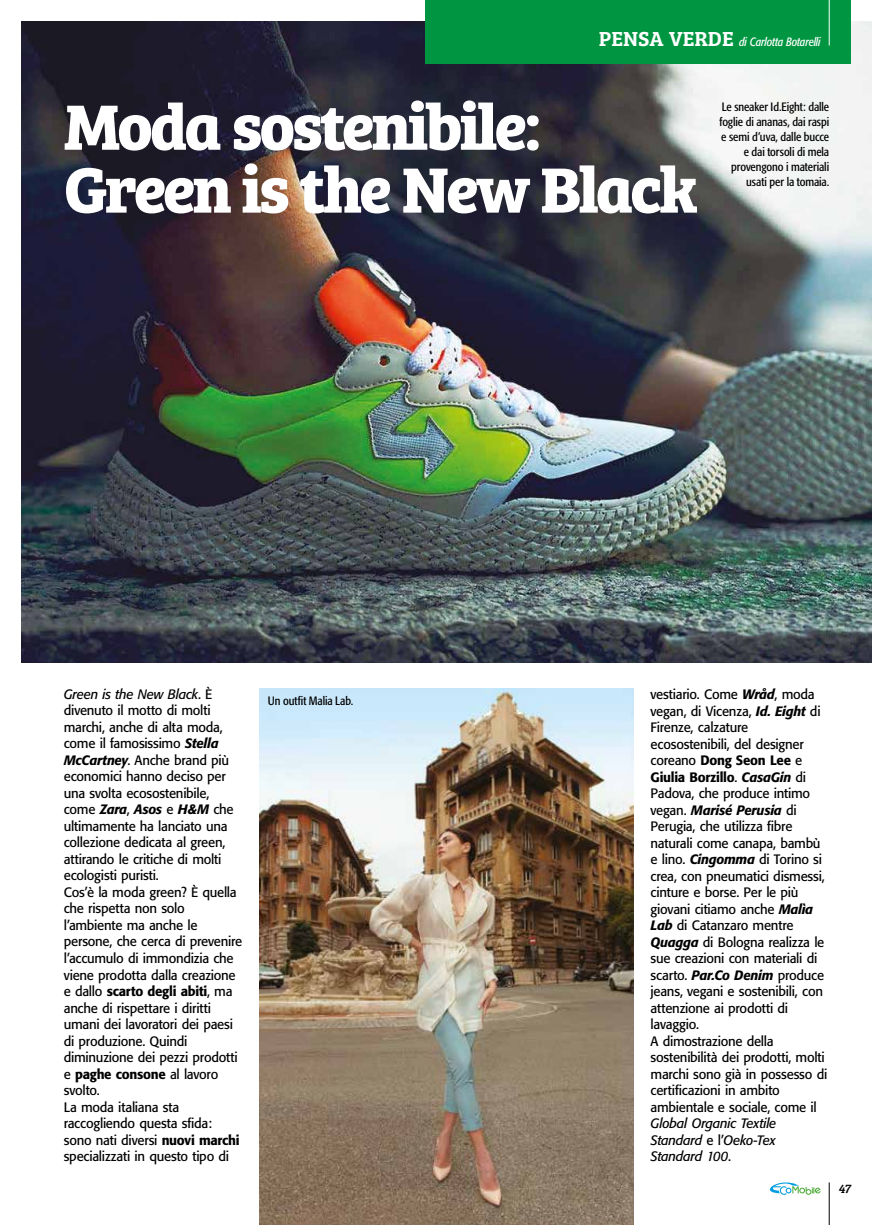
<style>
.page{position:relative;width:893px;height:1225px;background:#fff}
.page>*{position:absolute;margin:0;border:0;box-sizing:border-box;transform-origin:0 0}
.t1{font:700 66.15px/62.8px "Bree Serif";letter-spacing:-.045em;color:#fff}
.t2{font:13.5px/16.5px "Formata";letter-spacing:-.02em;color:#000}
.t3{font:italic 13.5px/16.5px "Formata";letter-spacing:-.02em;color:#000;text-align:justify}
.t4{font:italic 12.75px "Bree Serif";color:#000}
.t5{font:condensed 12px/15px "Formata";letter-spacing:-.01em;color:#000;text-align:right}
.t6{font:italic condensed 12px "Formata";letter-spacing:-.015em;color:#fff}
.s1{font-family:"Bree Serif Sb";font-style:normal;font-stretch:normal;font-size:21px}
.s2{font-style:italic}
.s3{font-weight:500;font-style:italic}
.s4{font-weight:500}
.s5{font-style:normal}
</style>
<div class="page">
<img style="left:21px;top:21px;width:851px;height:641px">
<hr style="left:829px;top:1182px;width:1px;height:43px;background:#000">
<svg style="left:770px;top:1182px;width:51px;height:13px"></svg>
<div style="left:425px;top:0;width:425px;height:64px;background:#009641"></div>
<hr style="left:829px;top:0;width:1px;height:45px;background:#fff">
<img style="left:259px;top:688px;width:375px;height:537px">
<p class="t6" style="left:599px;top:34px;width:223px"><span class="s1">PENSA VERDE</span> di Carlotta Botarelli</p>
<h1 class="t1" style="left:64px;top:91px;width:635px">Moda sostenibile:<br>Green is the New Black</h1>
<p class="t5" style="left:719px;top:99px;width:111px">Le sneaker Id.Eight: dalle foglie di ananas, dai raspi e semi d’uva, dalle bucce e dai torsoli di mela provengono i materiali usati per la tomaia.</p>
<p class="t2" style="left:64px;top:686px;width:180px"><span class="s2">Green is the New Black</span>. È divenuto il motto di molti marchi, anche di alta moda, come il famosissimo <span class="s3">Stella<br>McCartney</span>. Anche brand più economici hanno deciso per una svolta ecosostenibile, come <span class="s3">Zara</span>, <span class="s3">Asos</span> e <span class="s3">H&amp;M</span> che ultimamente ha lanciato una collezione dedicata al green, attirando le critiche di molti ecologisti puristi.<br>Cos’è la moda green? È quella che rispetta non solo l’ambiente ma anche le persone, che cerca di prevenire l’accumulo di immondizia che viene prodotta dalla creazione e dallo <span class="s4">scarto degli abiti</span>, ma anche di rispettare i diritti umani dei lavoratori dei paesi di produzione. Quindi diminuzione dei pezzi prodotti e <span class="s4">paghe consone</span> al lavoro svolto.<br>La moda italiana sta raccogliendo questa sfida: sono nati diversi <span class="s4">nuovi marchi </span>specializzati in questo tipo di</p>
<p class="t5" style="left:268px;top:693px;width:87px">Un outfit Malia Lab.</p>
<p class="t2" style="left:651px;top:686px;width:178px">vestiario. Come <span class="s3">Wråd</span>, moda vegan, di Vicenza, <span class="s3">Id. Eight</span> di<br>Firenze, calzature ecosostenibili, del designer coreano <span class="s4">Dong Seon Lee</span> e<br><span class="s4">Giulia Borzillo</span>. <span class="s3">CasaGin</span> di<br>Padova, che produce intimo vegan. <span class="s3">Marisé Perusia</span> di<br>Perugia, che utilizza fibre naturali come canapa, bambù e lino. <span class="s3">Cingomma</span> di Torino si crea, con pneumatici dismessi, cinture e borse. Per le più giovani citiamo anche <span class="s3">Malìa<br>Lab</span> di Catanzaro mentre<br><span class="s3">Quagga</span> di Bologna realizza le sue creazioni con materiali di scarto. <span class="s3">Par.Co Denim</span> produce jeans, vegani e sostenibili, con attenzione ai prodotti di lavaggio.<br>A dimostrazione della sostenibilità dei prodotti, molti marchi sono già in possesso di certificazioni in ambito ambientale e sociale, come il</p>
<p class="t3" style="left:651px;top:1115px;width:127px">Global Organic Textile Standard <span class="s5">e l’</span>Oeko-Tex Standard 100<span class="s5">.</span></p>
<p class="t4" style="left:838px;top:1179px;width:14px">47</p>
</div>
